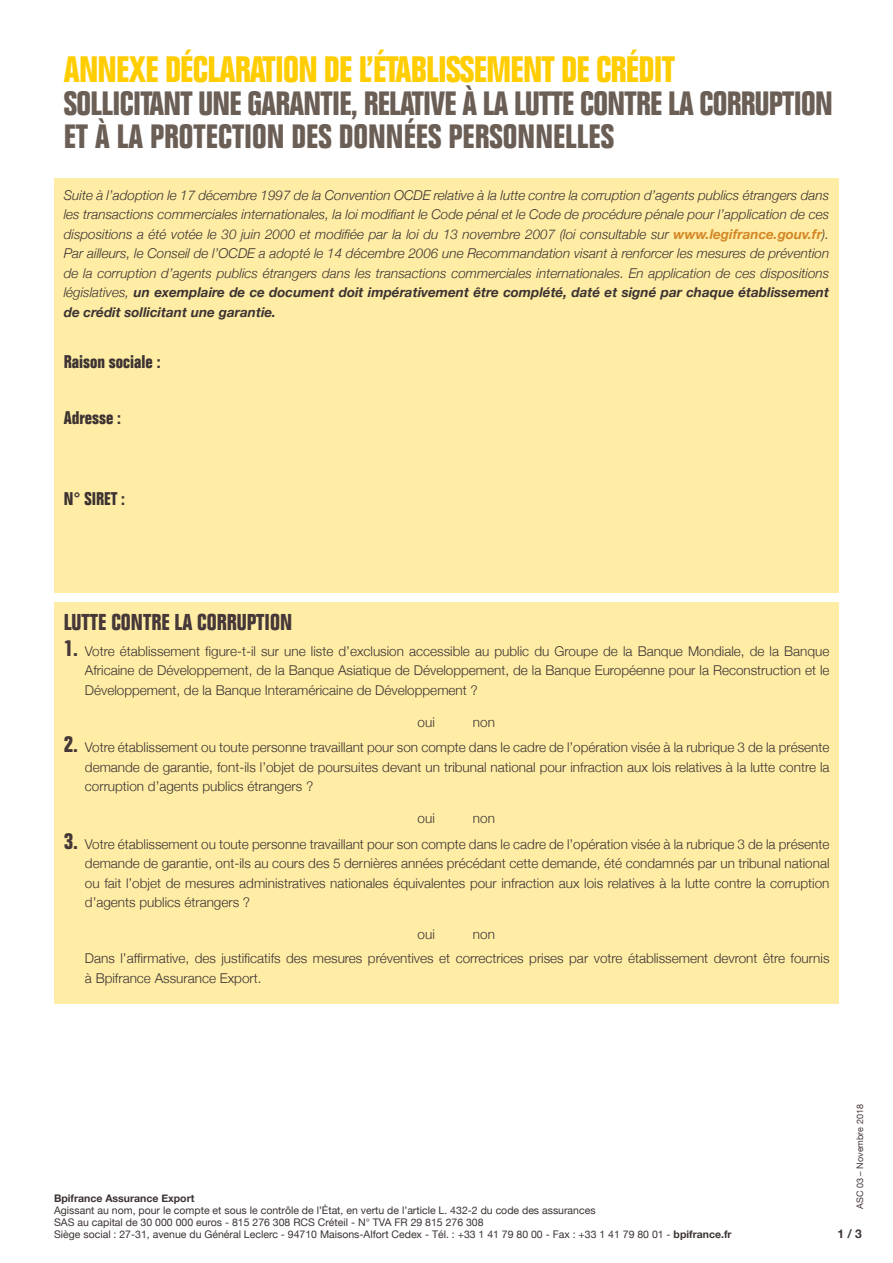
<style>
.page{position:relative;width:893px;height:1263px;background:#fff}
.page>*{position:absolute;margin:0;border:0;box-sizing:border-box;transform-origin:0 0}
.t1{font:700 condensed 36px "Folio";letter-spacing:-.02em;color:#ffcd00}
.t2{font:700 condensed 33px/33px "Folio";letter-spacing:-.02em;color:#6a5e55}
.t3{font:700 condensed 22.5px "Folio";color:#463738}
.t4{font:700 condensed 18px "Folio";color:#3c3332}
.t5{font:300 13.5px/19.5px "Helvetica Neue";color:#3c3332;text-align:justify}
.t6{font:italic 300 13.5px/19.5px "Helvetica Neue";color:#3c3332;text-align:justify}
.t7{font:700 12px "Helvetica Neue";color:#3c3332}
.t8{font:10.5px/12px "Helvetica Neue";color:#3c3332}
.t9{font:700 10.5px "Helvetica Neue";color:#3c3332}
.t10{font:9px "Helvetica Neue";color:#463738}
.s1{font-weight:700;color:#d48625}
.s2{font-weight:700}
.s3{font-family:"Folio";font-weight:700;font-stretch:condensed;font-size:22.5px;color:#463738}
</style>
<div class="page">
<div style="left:54px;top:178px;width:785px;height:414px;background:#ffeda6"></div>
<div style="left:54px;top:602px;width:785px;height:401px;background:#ffeda6"></div>
<h1 class="t1" style="left:64px;top:49px;width:613px">ANNEXE DÉCLARATION DE L’ÉTABLISSEMENT DE CRÉDIT</h1>
<h2 class="t2" style="left:64px;top:87px;width:770px">SOLLICITANT UNE GARANTIE, RELATIVE À LA LUTTE CONTRE LA CORRUPTION<br>ET À LA PROTECTION DES DONNÉES PERSONNELLES</h2>
<p class="t6" style="left:64px;top:185px;width:767px">Suite à l’adoption le 17 décembre 1997 de la Convention OCDE relative à la lutte contre la corruption d’agents publics étrangers dans les transactions commerciales internationales, la loi modifiant le Code pénal et le Code de procédure pénale pour l’application de ces dispositions a été votée le 30 juin 2000 et modifiée par la loi du 13 novembre 2007 (loi consultable sur <span class="s1">www.legifrance.gouv.fr</span>).<br>Par ailleurs, le Conseil de l’OCDE a adopté le 14 décembre 2006 une Recommandation visant à renforcer les mesures de prévention de la corruption d’agents publics étrangers dans les transactions commerciales internationales. En application de ces dispositions législatives, <span class="s2">un exemplaire de ce document doit impérativement être complété, daté et signé par chaque établissement de crédit sollicitant une garantie.</span></p>
<h3 class="t4" style="left:64px;top:351px;width:98px">Raison sociale :</h3>
<h3 class="t4" style="left:64px;top:407px;width:59px">Adresse :</h3>
<h3 class="t4" style="left:64px;top:489px;width:63px">N° SIRET :</h3>
<h3 class="t3" style="left:64px;top:610px;width:230px">LUTTE CONTRE LA CORRUPTION</h3>
<p class="t5" style="left:85px;top:640px;width:746px;text-indent:-21px"><span class="s3">1.</span> Votre établissement figure-t-il sur une liste d’exclusion accessible au public du Groupe de la Banque Mondiale, de la Banque Africaine de Développement, de la Banque Asiatique de Développement, de la Banque Européenne pour la Reconstruction et le Développement, de la Banque Interaméricaine de Développement ?</p>
<p class="t5" style="left:418px;top:711px;width:19px">oui</p>
<p class="t5" style="left:473px;top:711px;width:24px">non</p>
<p class="t5" style="left:85px;top:737px;width:746px;text-indent:-21px"><span class="s3">2.</span> Votre établissement ou toute personne travaillant pour son compte dans le cadre de l’opération visée à la rubrique 3 de la présente demande de garantie, font-ils l’objet de poursuites devant un tribunal national pour infraction aux lois relatives à la lutte contre la corruption d’agents publics étrangers ?</p>
<p class="t5" style="left:418px;top:808px;width:19px">oui</p>
<p class="t5" style="left:473px;top:808px;width:24px">non</p>
<p class="t5" style="left:85px;top:833px;width:746px;text-indent:-21px"><span class="s3">3.</span> Votre établissement ou toute personne travaillant pour son compte dans le cadre de l’opération visée à la rubrique 3 de la présente demande de garantie, ont-ils au cours des 5 dernières années précédant cette demande, été condamnés par un tribunal national ou fait l’objet de mesures administratives nationales équivalentes pour infraction aux lois relatives à la lutte contre la corruption d’agents publics étrangers ?</p>
<p class="t5" style="left:418px;top:924px;width:19px">oui</p>
<p class="t5" style="left:85px;top:922px;width:746px;line-height:23.7px;text-indent:388px">non<br>Dans l’affirmative, des justificatifs des mesures préventives et correctrices prises par votre établissement devront être fournis</p>
<p class="t5" style="left:85px;top:967px;width:178px">à Bpifrance Assurance Export.</p>
<p class="t9" style="left:54px;top:1189px;width:142px">Bpifrance Assurance Export</p>
<p class="t8" style="left:54px;top:1204px;width:679px">Agissant au nom, pour le compte et sous le contrôle de l’État, en vertu de l’article L. 432-2 du code des assurances<br>SAS au capital de 30 000 000 euros - 815 276 308 RCS Créteil - N° TVA FR 29 815 276 308<br>Siège social : 27-31, avenue du Général Leclerc - 94710 Maisons-Alfort Cedex - Tél. : +33 1 41 79 80 00 - Fax : +33 1 41 79 80 01 - <span class="s2">bpifrance.fr</span></p>
<p class="t10" style="left:854px;top:1209px;width:106px;rotate:-90deg">ASC 03 – Novembre 2018</p>
<p class="t7" style="left:837px;top:1224px;width:26px">1 / 3</p>
</div>
